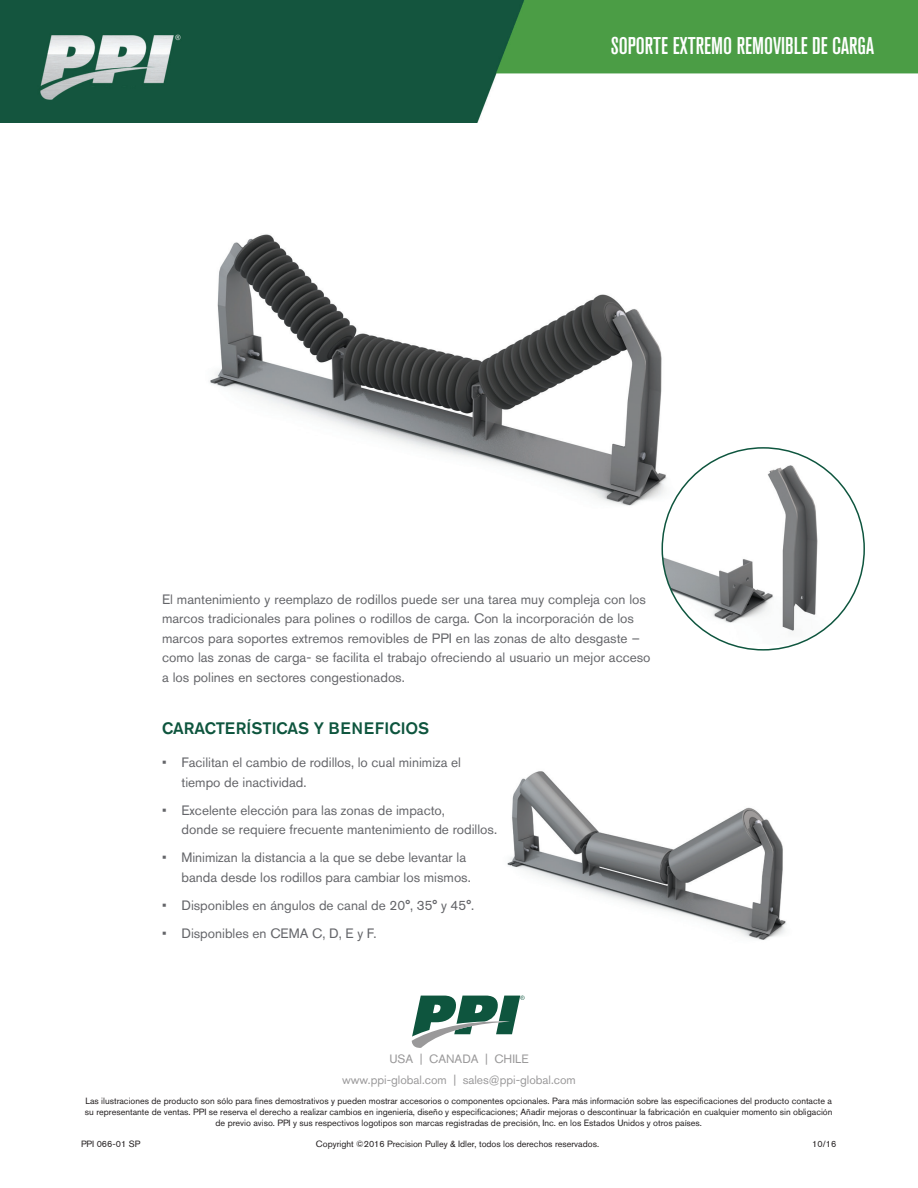
<style>
.page{position:relative;width:918px;height:1188px;background:#fff}
.page>*{position:absolute;margin:0;border:0;box-sizing:border-box;transform-origin:0 0}
.t1{font:condensed 24px "Akzidenz Grotesk BQ";color:#fff}
.t2{font:500 16.5px "Akzidenz Grotesk BE";color:#0e553e}
.t3{font:13.5px/19.5px "Akzidenz Grotesk BQ";color:#646569}
.t4{font:12px/21px "Akzidenz Grotesk BQ";color:#9a999a;text-align:center}
.t5{font:9px/10.8px "Akzidenz Grotesk BQ";color:#231f20;text-align:center}
</style>
<div class="page">
<img style="left:0;top:0;width:918px;height:123px">
<img style="left:210px;top:234px;width:523px;height:272px">
<img style="left:507px;top:771px;width:279px;height:169px">
<svg style="left:412px;top:996px;width:113px;height:52px"></svg>
<img style="left:662px;top:459px;width:202px;height:186px">
<h1 class="t1" style="left:611px;top:32px;width:265px">SOPORTE EXTREMO REMOVIBLE DE CARGA</h1>
<p class="t3" style="left:162px;top:589px;width:490px">El mantenimiento y reemplazo de rodillos puede ser una tarea muy compleja con los marcos tradicionales para polines o rodillos de carga. Con la incorporación de los marcos para soportes extremos removibles de PPI en las zonas de alto desgaste – como las zonas de carga- se facilita el trabajo ofreciendo al usuario un mejor acceso a los polines en sectores congestionados.</p>
<p class="t2" style="left:162px;top:718px;width:269px">CARACTERÍSTICAS Y BENEFICIOS</p>
<p class="t3" style="left:181px;top:753px;width:281px;text-indent:-19px">• Facilitan el cambio de rodillos, lo cual minimiza el tiempo de inactividad.</p>
<p class="t3" style="left:181px;top:800px;width:317px;text-indent:-19px">• Excelente elección para las zonas de impacto,<br>donde se requiere frecuente mantenimiento de rodillos.</p>
<p class="t3" style="left:181px;top:848px;width:291px;text-indent:-19px">• Minimizan la distancia a la que se debe levantar la banda desde los rodillos para cambiar los mismos.</p>
<p class="t3" style="left:162px;top:895px;width:314px">• Disponibles en ángulos de canal de 20°, 35° y 45°.</p>
<p class="t3" style="left:162px;top:924px;width:216px">• Disponibles en CEMA C, D, E y F.</p>
<p class="t4" style="left:342px;top:1048px;width:235px">USA | CANADA | CHILE www.ppi-global.com | sales@ppi-global.com</p>
<p class="t5" style="left:85px;top:1096px;width:749px">Las ilustraciones de producto son sólo para fines demostrativos y pueden mostrar accesorios o componentes opcionales. Para más información sobre las especificaciones del producto contacte a su representante de ventas. PPI se reserva el derecho a realizar cambios en ingeniería, diseño y especificaciones; Añadir mejoras o descontinuar la fabricación en cualquier momento sin obligación de previo aviso. PPI y sus respectivos logotipos son marcas registradas de precisión, Inc. en los Estados Unidos y otros países.</p>
<p class="t5" style="left:81px;top:1139px;width:61px">PPI 066-01 SP</p>
<p class="t5" style="left:316px;top:1139px;width:285px">Copyright ©2016 Precision Pulley &amp; Idler, todos los derechos reservados.</p>
<p class="t5" style="left:812px;top:1139px;width:25px">10/16</p>
</div>
